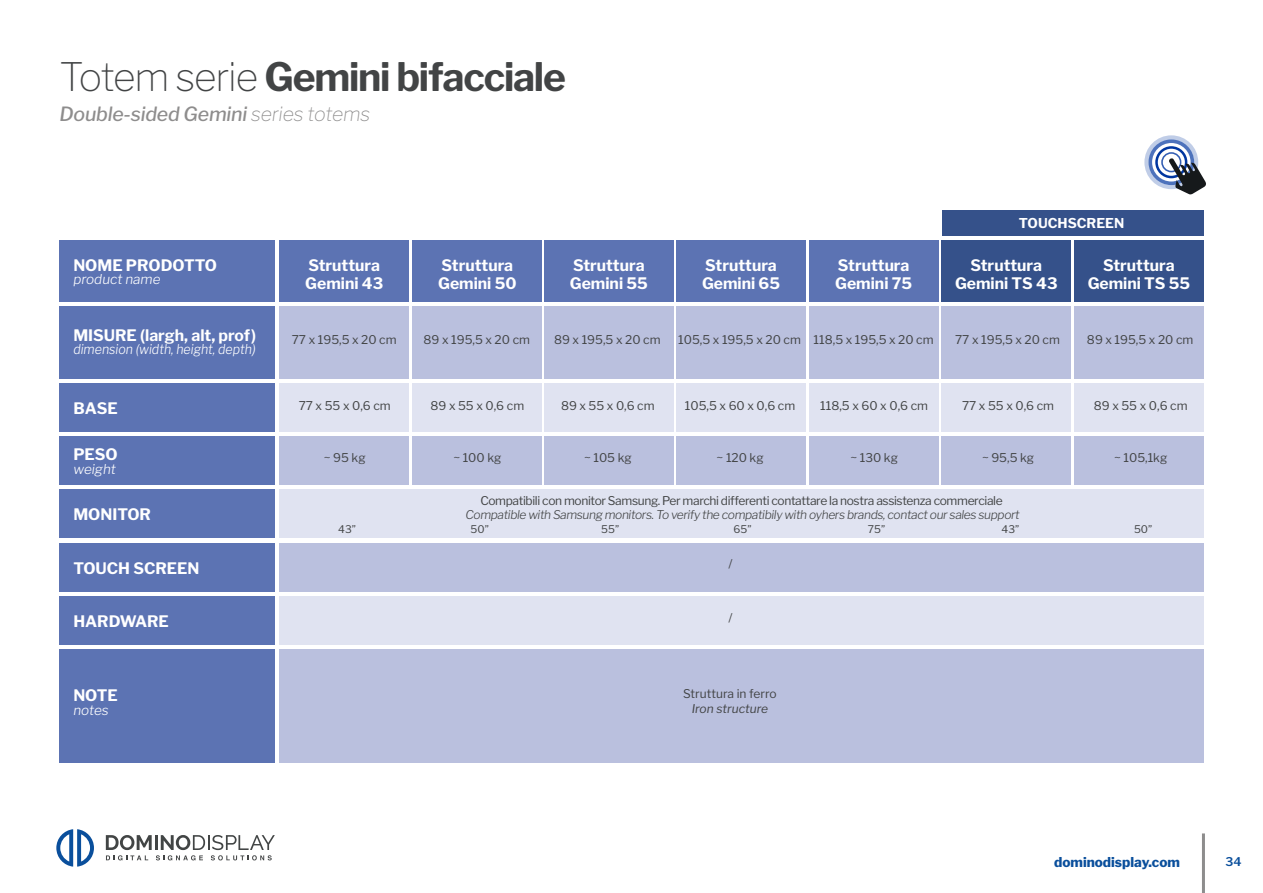
<style>
.page{position:relative;width:1263px;height:893px;background:#fff}
.page>*{position:absolute;margin:0;border:0;box-sizing:border-box;transform-origin:0 0}
.t1{font:700 39px "Libre Franklin";letter-spacing:-.03em;color:#424445}
.t2{font:italic 500 19.5px "Libre Franklin";letter-spacing:-.01em;color:#8e8d8d}
.t3{font:700 15.75px/18px "Libre Franklin";color:#fff}
.t4{font:italic 300 13.5px "Libre Franklin";color:#fff;scale:.92 1}
.t5{font:italic 300 13.5px "Libre Franklin";color:#fff}
.t6{font:800 13.5px "Libre Franklin";color:#0a4f9c}
.t7{font:700 13.5px "Libre Franklin";color:#fff}
.t8{font:12px "Libre Franklin";color:#424445}
.t9{font:italic 300 12px "Libre Franklin";letter-spacing:-.03em;color:#424445}
.t10{font:12px "Libre Franklin";letter-spacing:-.03em;color:#424445}
.t11{font:italic 12px "Libre Franklin";color:#424445}
.t12{font:600 12px "Libre Franklin";color:#0a4f9c}
.t13{font:10.5px "Libre Franklin";color:#424445}
.s1{font-weight:100}
</style>
<div class="page">
<svg style="left:56px;top:829px;width:38px;height:38px"></svg>
<svg style="left:106px;top:835px;width:169px;height:25px"></svg>
<hr style="left:1202px;top:833px;width:3px;height:60px;background:#8e8d8d">
<div style="left:60px;top:241px;width:215px;height:61px;background:#5c73b3"></div>
<div style="left:60px;top:307px;width:215px;height:72px;background:#5c73b3"></div>
<div style="left:60px;top:649px;width:215px;height:114px;background:#5c73b3"></div>
<div style="left:60px;top:383px;width:215px;height:49px;background:#5c73b3"></div>
<div style="left:60px;top:489px;width:215px;height:49px;background:#5c73b3"></div>
<div style="left:60px;top:436px;width:215px;height:49px;background:#5c73b3"></div>
<div style="left:60px;top:543px;width:215px;height:48px;background:#5c73b3"></div>
<div style="left:60px;top:596px;width:215px;height:49px;background:#5c73b3"></div>
<div style="left:412px;top:241px;width:129px;height:61px;background:#5c73b3"></div>
<div style="left:412px;top:307px;width:129px;height:72px;background:#bac0de"></div>
<div style="left:412px;top:383px;width:129px;height:49px;background:#e0e3f1"></div>
<div style="left:412px;top:436px;width:129px;height:49px;background:#bac0de"></div>
<div style="left:279px;top:241px;width:129px;height:61px;background:#5c73b3"></div>
<div style="left:279px;top:307px;width:129px;height:72px;background:#bac0de"></div>
<div style="left:279px;top:649px;width:924px;height:114px;background:#bac0de"></div>
<div style="left:279px;top:383px;width:129px;height:49px;background:#e0e3f1"></div>
<div style="left:279px;top:489px;width:924px;height:49px;background:#e0e3f1"></div>
<div style="left:279px;top:436px;width:129px;height:49px;background:#bac0de"></div>
<div style="left:279px;top:543px;width:924px;height:48px;background:#bac0de"></div>
<div style="left:279px;top:596px;width:924px;height:49px;background:#e0e3f1"></div>
<div style="left:544px;top:241px;width:129px;height:61px;background:#5c73b3"></div>
<div style="left:544px;top:307px;width:129px;height:72px;background:#bac0de"></div>
<div style="left:544px;top:383px;width:129px;height:49px;background:#e0e3f1"></div>
<div style="left:544px;top:436px;width:129px;height:49px;background:#bac0de"></div>
<div style="left:676px;top:241px;width:129px;height:61px;background:#5c73b3"></div>
<div style="left:676px;top:307px;width:129px;height:72px;background:#bac0de"></div>
<div style="left:676px;top:383px;width:129px;height:49px;background:#e0e3f1"></div>
<div style="left:676px;top:436px;width:129px;height:49px;background:#bac0de"></div>
<div style="left:942px;top:241px;width:129px;height:61px;background:#35518a"></div>
<div style="left:942px;top:307px;width:129px;height:72px;background:#bac0de"></div>
<div style="left:942px;top:383px;width:129px;height:49px;background:#e0e3f1"></div>
<div style="left:942px;top:436px;width:129px;height:49px;background:#bac0de"></div>
<div style="left:809px;top:241px;width:129px;height:61px;background:#5c73b3"></div>
<div style="left:809px;top:307px;width:129px;height:72px;background:#bac0de"></div>
<div style="left:809px;top:383px;width:129px;height:49px;background:#e0e3f1"></div>
<div style="left:809px;top:436px;width:129px;height:49px;background:#bac0de"></div>
<div style="left:1074px;top:241px;width:129px;height:61px;background:#35518a"></div>
<div style="left:1074px;top:307px;width:129px;height:72px;background:#bac0de"></div>
<div style="left:1074px;top:383px;width:129px;height:49px;background:#e0e3f1"></div>
<div style="left:1074px;top:436px;width:129px;height:49px;background:#bac0de"></div>
<div style="left:942px;top:210px;width:261px;height:26px;background:#35518a"></div>
<div style="left:1155px;top:146px;width:32px;height:32px;border:3px solid #0036a0;border-radius:50%"></div>
<div style="left:1161px;top:152px;width:20px;height:20px;border:2px solid #0036a0;border-radius:50%"></div>
<div style="left:1148px;top:139px;width:46px;height:46px;border:4px solid #0036a0;border-radius:50%"></div>
<div style="left:1144px;top:135px;width:54px;height:54px;border:4px solid #0036a0;border-radius:50%"></div>
<svg style="left:1168px;top:158px;width:38px;height:37px"></svg>
<h1 class="t1" style="left:60px;top:53px;width:508px"><span class="s1">Totem serie</span> Gemini bifacciale</h1>
<h2 class="t2" style="left:60px;top:102px;width:312px">Double-sided Gemini <span class="s1">series totems</span></h2>
<p class="t7" style="left:1019px;top:215px;width:107px">TOUCHSCREEN</p>
<h3 class="t3" style="left:73px;top:256px;width:145px">NOME PRODOTTO</h3>
<p class="t5" style="left:73px;top:271px;width:89px">product name</p>
<h3 class="t3" style="left:305px;top:256px;width:79px">Struttura<br>Gemini 43</h3>
<h3 class="t3" style="left:570px;top:256px;width:79px">Struttura<br>Gemini 55</h3>
<h3 class="t3" style="left:702px;top:256px;width:79px">Struttura<br>Gemini 65</h3>
<h3 class="t3" style="left:955px;top:256px;width:104px;text-align:center">Struttura<br>Gemini TS 43</h3>
<h3 class="t3" style="left:438px;top:256px;width:80px">Struttura<br>Gemini 50</h3>
<h3 class="t3" style="left:835px;top:256px;width:78px">Struttura<br>Gemini 75</h3>
<h3 class="t3" style="left:1088px;top:256px;width:104px;text-align:center">Struttura<br>Gemini TS 55</h3>
<h3 class="t3" style="left:73px;top:326px;width:184px">MISURE (largh, alt, prof)</h3>
<p class="t4" style="left:73px;top:341px;width:200px">dimension (width, height, depth)</p>
<p class="t8" style="left:292px;top:332px;width:106px">77 x 195,5 x 20 cm</p>
<p class="t8" style="left:424px;top:332px;width:108px">89 x 195,5 x 20 cm</p>
<p class="t8" style="left:554px;top:332px;width:108px">89 x 195,5 x 20 cm</p>
<p class="t8" style="left:678px;top:332px;width:257px">105,5 x 195,5 x 20 cm 118,5 x 195,5 x 20 cm</p>
<p class="t8" style="left:955px;top:332px;width:106px">77 x 195,5 x 20 cm</p>
<p class="t8" style="left:1087px;top:332px;width:108px">89 x 195,5 x 20 cm</p>
<h3 class="t3" style="left:73px;top:399px;width:46px">BASE</h3>
<h3 class="t3" style="left:73px;top:446px;width:46px">PESO</h3>
<p class="t5" style="left:73px;top:461px;width:44px">weight</p>
<h3 class="t3" style="left:73px;top:506px;width:79px">MONITOR</h3>
<p class="t8" style="left:299px;top:398px;width:94px">77 x 55 x 0,6 cm</p>
<p class="t8" style="left:430px;top:398px;width:95px">89 x 55 x 0,6 cm</p>
<p class="t8" style="left:561px;top:398px;width:95px">89 x 55 x 0,6 cm</p>
<p class="t8" style="left:685px;top:398px;width:112px">105,5 x 60 x 0,6 cm</p>
<p class="t8" style="left:820px;top:398px;width:109px">118,5 x 60 x 0,6 cm</p>
<p class="t8" style="left:962px;top:398px;width:94px">77 x 55 x 0,6 cm</p>
<p class="t8" style="left:1094px;top:398px;width:95px">89 x 55 x 0,6 cm</p>
<p class="t8" style="left:324px;top:451px;width:43px">~ 95 kg</p>
<p class="t8" style="left:453px;top:451px;width:50px">~ 100 kg</p>
<p class="t8" style="left:584px;top:451px;width:49px">~ 105 kg</p>
<p class="t8" style="left:717px;top:451px;width:48px">~ 120 kg</p>
<p class="t8" style="left:850px;top:451px;width:49px">~ 130 kg</p>
<p class="t8" style="left:982px;top:451px;width:54px">~ 95,5 kg</p>
<p class="t8" style="left:1114px;top:451px;width:55px">~ 105,1kg</p>
<p class="t10" style="left:480px;top:494px;width:524px">Compatibili con monitor Samsung. Per marchi differenti contattare la nostra assistenza commerciale</p>
<p class="t9" style="left:465px;top:507px;width:556px">Compatible with Samsung monitors. To verify the compatibily with oyhers brands, contact our sales support</p>
<p class="t13" style="left:338px;top:523px;width:19px">43”</p>
<p class="t13" style="left:471px;top:523px;width:20px">50”</p>
<p class="t13" style="left:601px;top:523px;width:19px">55”</p>
<p class="t13" style="left:733px;top:523px;width:19px">65”</p>
<p class="t13" style="left:868px;top:523px;width:19px">75”</p>
<p class="t13" style="left:1002px;top:523px;width:19px">43”</p>
<p class="t13" style="left:1134px;top:523px;width:20px">50”</p>
<h3 class="t3" style="left:73px;top:559px;width:128px">TOUCH SCREEN</h3>
<p class="t8" style="left:728px;top:557px;width:6px">/</p>
<h3 class="t3" style="left:73px;top:612px;width:97px">HARDWARE</h3>
<p class="t8" style="left:728px;top:611px;width:6px">/</p>
<h3 class="t3" style="left:73px;top:686px;width:46px">NOTE</h3>
<p class="t5" style="left:73px;top:702px;width:37px">notes</p>
<p class="t8" style="left:683px;top:686px;width:95px">Struttura in ferro</p>
<p class="t11" style="left:692px;top:701px;width:78px">Iron structure</p>
<p class="t6" style="left:1054px;top:854px;width:127px">dominodisplay.com</p>
<p class="t12" style="left:1225px;top:854px;width:17px">34</p>
</div>
